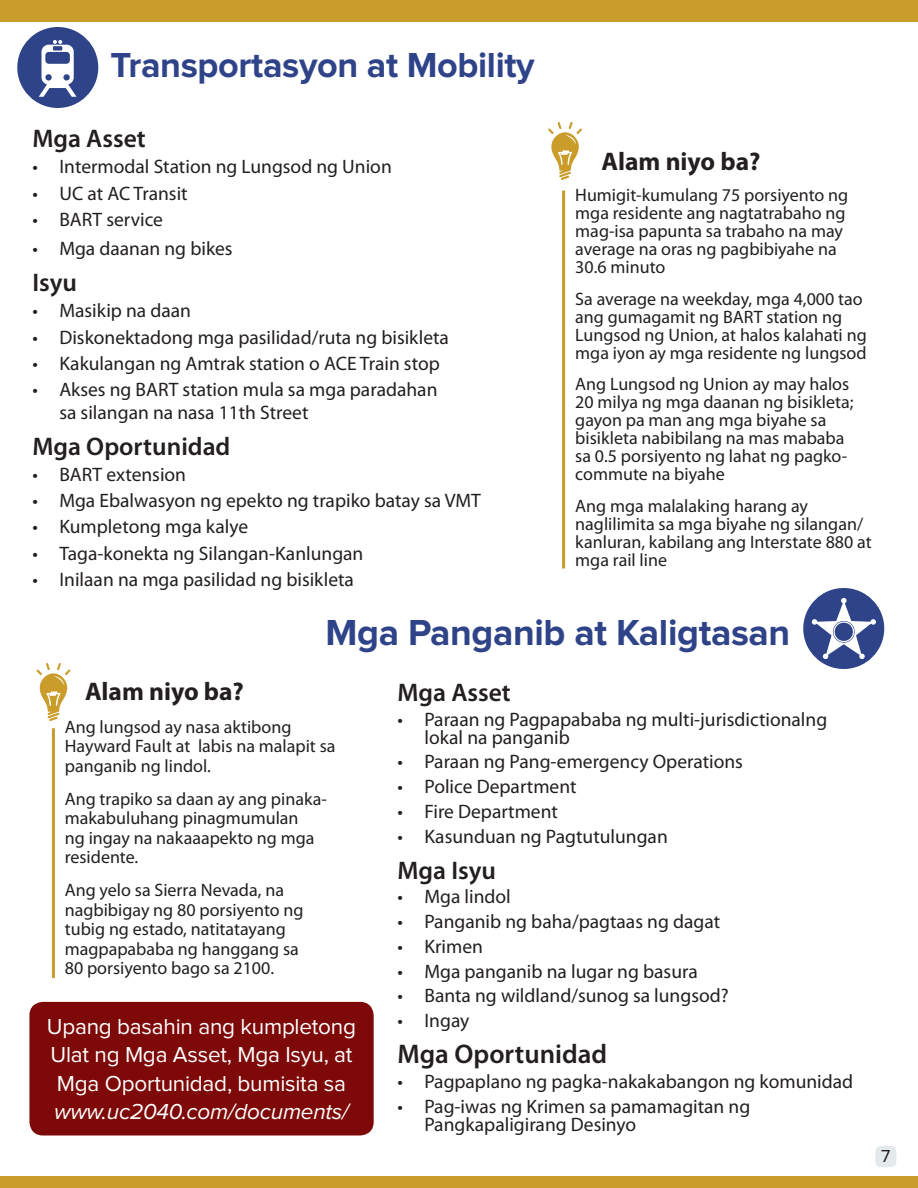
<style>
.page{position:relative;width:918px;height:1188px;background:#fff}
.page>*{position:absolute;margin:0;border:0;box-sizing:border-box;transform-origin:0 0}
.t1{font:700 37.5px "Proxima Nova";letter-spacing:-.01em;color:#2f4389}
.t2{font:700 36px "Proxima Nova";letter-spacing:-.01em;color:#2f4389}
.t3{font:600 27px "Myriad Pro";color:#231f20}
.t4{font:600 25.5px "Myriad Pro";color:#231f20}
.t5{font:700 25.5px "Myriad Pro";color:#231f20}
.t6{font:22.5px/28.5px "Proxima Nova";letter-spacing:-.01em;color:#fff}
.t7{font:italic 22.5px "Proxima Nova";letter-spacing:-.01em;color:#fff}
.t8{font:19.5px/18px "Myriad Pro";color:#231f20}
.t9{font:18px/18px "Myriad Pro";color:#231f20}
.t10{font:18px "Proxima Nova";color:#231f20}
</style>
<div class="page">
<div style="left:875px;top:1146px;width:21px;height:21px;background:#e4e9eb;border-radius:5px"></div>
<div style="left:0;top:0;width:918px;height:22px;background:#c99d2c"></div>
<hr style="left:562px;top:190px;width:3px;height:378px;background:#c99d2c">
<svg style="left:548px;top:122px;width:34px;height:58px"></svg>
<div style="left:0;top:1176px;width:918px;height:12px;background:#c99d2c"></div>
<div style="left:17px;top:27px;width:81px;height:81px;background:#2f4389;border-radius:50%"></div>
<svg style="left:39px;top:40px;width:38px;height:57px"></svg>
<hr style="left:52px;top:728px;width:3px;height:250px;background:#c99d2c">
<svg style="left:36px;top:663px;width:34px;height:58px"></svg>
<div style="left:803px;top:588px;width:81px;height:81px;background:#2f4389;border-radius:50%"></div>
<svg style="left:812px;top:598px;width:64px;height:61px"></svg>
<div style="left:29px;top:1002px;width:345px;height:133px;background:#7e0909;border-radius:14px"></div>
<h2 class="t2" style="left:110px;top:49px;width:426px">Transportasyon at Mobility</h2>
<h3 class="t4" style="left:32px;top:122px;width:115px">Mga Asset</h3>
<p class="t8" style="left:32px;top:158px;width:361px">• Intermodal Station ng Lungsod ng Union</p>
<p class="t8" style="left:32px;top:184px;width:157px">• UC at AC Transit</p>
<p class="t8" style="left:32px;top:210px;width:132px">• BART service</p>
<p class="t8" style="left:32px;top:239px;width:202px">• Mga daanan ng bikes</p>
<h3 class="t4" style="left:32px;top:266px;width:46px">Isyu</h3>
<p class="t8" style="left:32px;top:302px;width:160px">• Masikip na daan</p>
<p class="t8" style="left:32px;top:328px;width:418px">• Diskonektadong mga pasilidad/ruta ng bisikleta</p>
<p class="t8" style="left:32px;top:354px;width:409px">• Kakulangan ng Amtrak station o ACE Train stop</p>
<p class="t8" style="left:59px;top:378px;width:380px;line-height:22.5px;text-indent:-27px">• Akses ng BART station mula sa mga paradahan sa silangan na nasa 11th Street</p>
<h3 class="t4" style="left:32px;top:430px;width:200px">Mga Oportunidad</h3>
<p class="t8" style="left:32px;top:465px;width:155px">• BART extension</p>
<p class="t8" style="left:32px;top:491px;width:450px">• Mga Ebalwasyon ng epekto ng trapiko batay sa VMT</p>
<p class="t8" style="left:32px;top:518px;width:217px">• Kumpletong mga kalye</p>
<p class="t8" style="left:32px;top:544px;width:333px">• Taga-konekta ng Silangan-Kanlungan</p>
<p class="t8" style="left:32px;top:570px;width:323px">• Inilaan na mga pasilidad ng bisikleta</p>
<h3 class="t5" style="left:602px;top:144px;width:160px">Alam niyo ba?</h3>
<p class="t9" style="left:575px;top:186px;width:275px">Humigit-kumulang 75 porsiyento ng mga residente ang nagtatrabaho ng mag-isa papunta sa trabaho na may average na oras ng pagbibiyahe na<br>30.6 minuto</p>
<p class="t9" style="left:575px;top:289px;width:293px">Sa average na weekday, mga 4,000 tao ang gumagamit ng BART station ng Lungsod ng Union, at halos kalahati ng mga iyon ay mga residente ng lungsod</p>
<p class="t9" style="left:575px;top:375px;width:280px">Ang Lungsod ng Union ay may halos<br>20 milya ng mga daanan ng bisikleta; gayon pa man ang mga biyahe sa bisikleta nabibilang na mas mababa sa 0.5 porsiyento ng lahat ng pagko&shy;commute na biyahe</p>
<p class="t9" style="left:575px;top:496px;width:298px">Ang mga malalaking harang ay naglilimita sa mga biyahe ng silangan/ kanluran, kabilang ang Interstate 880 at mga rail line</p>
<h1 class="t1" style="left:326px;top:616px;width:466px">Mga Panganib at Kaligtasan</h1>
<h3 class="t5" style="left:85px;top:675px;width:160px">Alam niyo ba?</h3>
<p class="t9" style="left:65px;top:717px;width:272px;line-height:19.5px">Ang lungsod ay nasa aktibong<br>Hayward Fault at labis na malapit sa panganib ng lindol.</p>
<p class="t9" style="left:65px;top:789px;width:264px;line-height:19.5px">Ang trapiko sa daan ay ang pinaka&shy;makabuluhang pinagmumulan<br>ng ingay na nakaaapekto ng mga residente.</p>
<p class="t9" style="left:65px;top:880px;width:240px;line-height:19.5px">Ang yelo sa Sierra Nevada, na nagbibigay ng 80 porsiyento ng tubig ng estado, natitatayang magpapababa ng hanggang sa<br>80 porsiyento bago sa 2100.</p>
<p class="t6" style="left:47px;top:1013px;width:311px">Upang basahin ang kumpletong<br>Ulat ng Mga Asset, Mga Isyu, at<br>Mga Oportunidad, bumisita sa</p>
<p class="t7" style="left:54px;top:1101px;width:296px">www.uc2040.com/documents/</p>
<h3 class="t4" style="left:397px;top:676px;width:115px">Mga Asset</h3>
<p class="t8" style="left:424px;top:710px;width:404px;text-indent:-27px">• Paraan ng Pagpapababa ng multi-jurisdictionalng lokal na panganib</p>
<p class="t8" style="left:397px;top:753px;width:347px">• Paraan ng Pang-emergency Operations</p>
<p class="t8" style="left:397px;top:777px;width:181px">• Police Department</p>
<p class="t8" style="left:397px;top:802px;width:162px">• Fire Department</p>
<p class="t8" style="left:397px;top:827px;width:272px">• Kasunduan ng Pagtutulungan</p>
<h3 class="t4" style="left:397px;top:854px;width:100px">Mga Isyu</h3>
<p class="t8" style="left:397px;top:888px;width:115px">• Mga lindol</p>
<p class="t8" style="left:397px;top:912px;width:324px">• Panganib ng baha/pagtaas ng dagat</p>
<p class="t8" style="left:397px;top:937px;width:87px">• Krimen</p>
<p class="t8" style="left:397px;top:962px;width:302px">• Mga panganib na lugar ng basura</p>
<p class="t8" style="left:397px;top:987px;width:333px">• Banta ng wildland/sunog sa lungsod?</p>
<p class="t8" style="left:397px;top:1011px;width:74px">• Ingay</p>
<h3 class="t3" style="left:397px;top:1037px;width:211px">Mga Oportunidad</h3>
<p class="t8" style="left:397px;top:1072px;width:457px">• Pagpaplano ng pagka-nakakabangon ng komunidad</p>
<p class="t8" style="left:424px;top:1097px;width:327px;text-indent:-27px">• Pag-iwas ng Krimen sa pamamagitan ng<br>Pangkapaligirang Desinyo</p>
<p class="t10" style="left:881px;top:1148px;width:11px">7</p>
</div>
